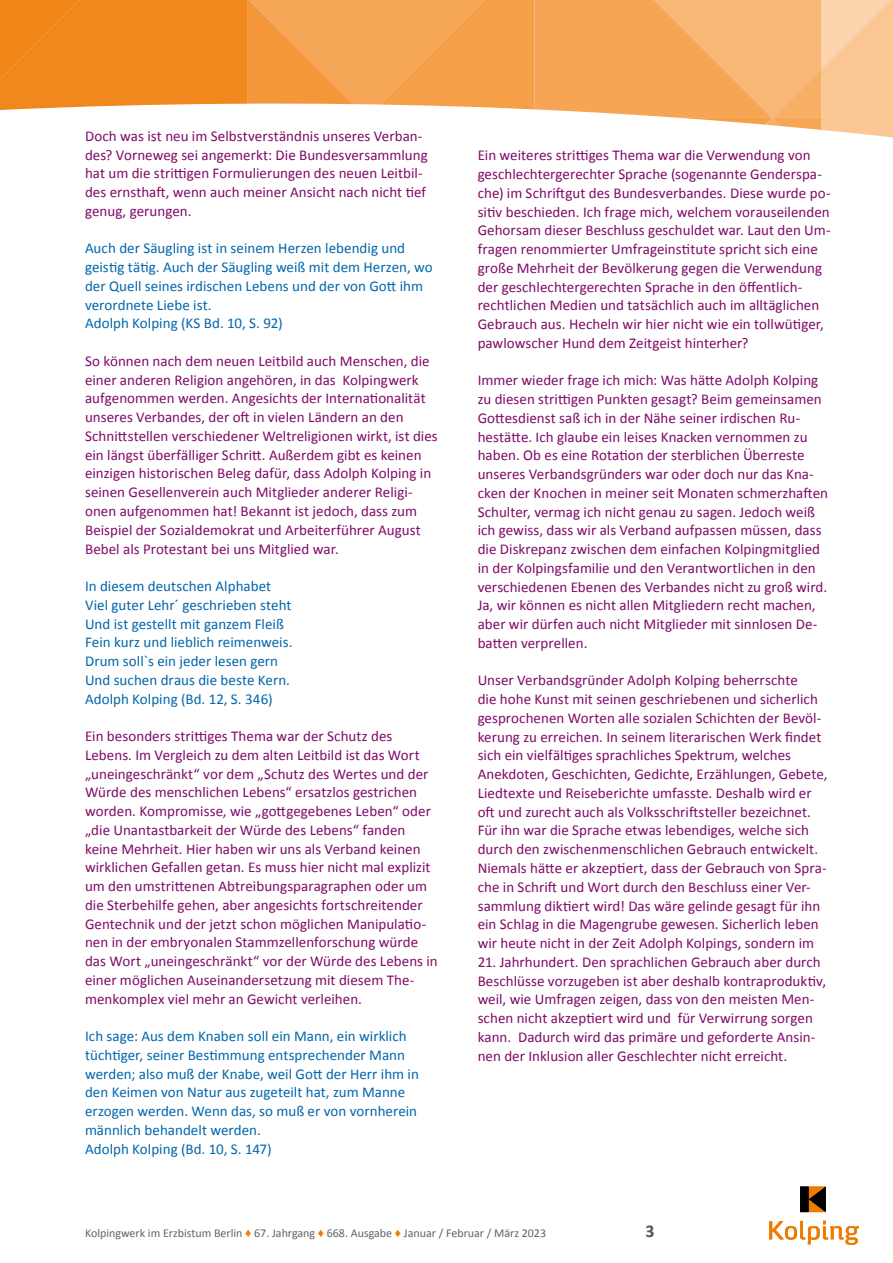
<style>
.page{position:relative;width:893px;height:1263px;background:#fff}
.page>*{position:absolute;margin:0;border:0;box-sizing:border-box;transform-origin:0 0}
.t1{font:700 18px "Calibri";color:#565655}
.t2{font:15px/18.8px "Calibri";color:#800968}
.t3{font:15px/18.8px "Calibri";color:#0066ac}
.t4{font:12px "Calibri";color:#626261}
.s1{color:#ef7c00}
</style>
<div class="page">
<svg style="left:0;top:0;width:893px;height:137px"></svg>
<svg style="left:769px;top:1220px;width:90px;height:25px"></svg>
<svg style="left:800px;top:1186px;width:26px;height:26px"></svg>
<p class="t2" style="left:85px;top:126px;width:344px">Doch was ist neu im Selbstverständnis unseres Verban&shy;des? Vorneweg sei angemerkt: Die Bundesversammlung hat um die strittigen Formulierungen des neuen Leitbil&shy;des ernsthaft, wenn auch meiner Ansicht nach nicht tief genug, gerungen.</p>
<p class="t3" style="left:85px;top:238px;width:349px">Auch der Säugling ist in seinem Herzen lebendig und geistig tätig. Auch der Säugling weiß mit dem Herzen, wo der Quell seines irdischen Lebens und der von Gott ihm verordnete Liebe ist.<br>Adolph Kolping (KS Bd. 10, S. 92)</p>
<p class="t2" style="left:85px;top:351px;width:354px">So können nach dem neuen Leitbild auch Menschen, die einer anderen Religion angehören, in das Kolpingwerk aufgenommen werden. Angesichts der Internationalität unseres Verbandes, der oft in vielen Ländern an den Schnittstellen verschiedener Weltreligionen wirkt, ist dies ein längst überfälliger Schritt. Außerdem gibt es keinen einzigen historischen Beleg dafür, dass Adolph Kolping in seinen Gesellenverein auch Mitglieder anderer Religi&shy;onen aufgenommen hat! Bekannt ist jedoch, dass zum Beispiel der Sozialdemokrat und Arbeiterführer August Bebel als Protestant bei uns Mitglied war.</p>
<p class="t3" style="left:85px;top:576px;width:209px">In diesem deutschen Alphabet<br>Viel guter Lehr´ geschrieben steht<br>Und ist gestellt mit ganzem Fleiß<br>Fein kurz und lieblich reimenweis.<br>Drum soll`s ein jeder lesen gern<br>Und suchen draus die beste Kern.<br>Adolph Kolping (Bd. 12, S. 346)</p>
<p class="t2" style="left:85px;top:726px;width:354px">Ein besonders strittiges Thema war der Schutz des Lebens. Im Vergleich zu dem alten Leitbild ist das Wort „uneingeschränkt“ vor dem „Schutz des Wertes und der Würde des menschlichen Lebens“ ersatzlos gestrichen worden. Kompromisse, wie „gottgegebenes Leben“ oder „die Unantastbarkeit der Würde des Lebens“ fanden keine Mehrheit. Hier haben wir uns als Verband keinen wirklichen Gefallen getan. Es muss hier nicht mal explizit um den umstrittenen Abtreibungsparagraphen oder um die Sterbehilfe gehen, aber angesichts fortschreitender Gentechnik und der jetzt schon möglichen Manipulatio&shy;nen in der embryonalen Stammzellenforschung würde das Wort „uneingeschränkt“ vor der Würde des Lebens in einer möglichen Auseinandersetzung mit diesem The&shy;menkomplex viel mehr an Gewicht verleihen.</p>
<p class="t3" style="left:85px;top:1026px;width:335px">Ich sage: Aus dem Knaben soll ein Mann, ein wirklich tüchtiger, seiner Bestimmung entsprechender Mann werden; also muß der Knabe, weil Gott der Herr ihm in den Keimen von Natur aus zugeteilt hat, zum Manne erzogen werden. Wenn das, so muß er von vornherein männlich behandelt werden.<br>Adolph Kolping (Bd. 10, S. 147)</p>
<p class="t2" style="left:478px;top:145px;width:354px">Ein weiteres strittiges Thema war die Verwendung von geschlechtergerechter Sprache (sogenannte Genderspa&shy;che) im Schriftgut des Bundesverbandes. Diese wurde po&shy;sitiv beschieden. Ich frage mich, welchem vorauseilenden Gehorsam dieser Beschluss geschuldet war. Laut den Um&shy;fragen renommierter Umfrageinstitute spricht sich eine große Mehrheit der Bevölkerung gegen die Verwendung der geschlechtergerechten Sprache in den öffentlich&shy;rechtlichen Medien und tatsächlich auch im alltäglichen Gebrauch aus. Hecheln wir hier nicht wie ein tollwütiger, pawlowscher Hund dem Zeitgeist hinterher?</p>
<p class="t2" style="left:478px;top:370px;width:352px">Immer wieder frage ich mich: Was hätte Adolph Kolping zu diesen strittigen Punkten gesagt? Beim gemeinsamen Gottesdienst saß ich in der Nähe seiner irdischen Ru&shy;hestätte. Ich glaube ein leises Knacken vernommen zu haben. Ob es eine Rotation der sterblichen Überreste unseres Verbandsgründers war oder doch nur das Kna&shy;cken der Knochen in meiner seit Monaten schmerzhaften Schulter, vermag ich nicht genau zu sagen. Jedoch weiß ich gewiss, dass wir als Verband aufpassen müssen, dass die Diskrepanz zwischen dem einfachen Kolpingmitglied in der Kolpingsfamilie und den Verantwortlichen in den verschiedenen Ebenen des Verbandes nicht zu groß wird.<br>Ja, wir können es nicht allen Mitgliedern recht machen, aber wir dürfen auch nicht Mitglieder mit sinnlosen De&shy;batten verprellen.</p>
<p class="t2" style="left:478px;top:670px;width:351px">Unser Verbandsgründer Adolph Kolping beherrschte<br>die hohe Kunst mit seinen geschriebenen und sicherlich gesprochenen Worten alle sozialen Schichten der Bevöl&shy;kerung zu erreichen. In seinem literarischen Werk findet sich ein vielfältiges sprachliches Spektrum, welches Anekdoten, Geschichten, Gedichte, Erzählungen, Gebete, Liedtexte und Reiseberichte umfasste. Deshalb wird er oft und zurecht auch als Volksschriftsteller bezeichnet.<br>Für ihn war die Sprache etwas lebendiges, welche sich durch den zwischenmenschlichen Gebrauch entwickelt.<br>Niemals hätte er akzeptiert, dass der Gebrauch von Spra&shy;che in Schrift und Wort durch den Beschluss einer Ver&shy;sammlung diktiert wird! Das wäre gelinde gesagt für ihn ein Schlag in die Magengrube gewesen. Sicherlich leben wir heute nicht in der Zeit Adolph Kolpings, sondern im</p>
<p class="t2" style="left:478px;top:952px;width:350px">21. Jahrhundert. Den sprachlichen Gebrauch aber durch Beschlüsse vorzugeben ist aber deshalb kontraproduktiv, weil, wie Umfragen zeigen, dass von den meisten Men&shy;schen nicht akzeptiert wird und für Verwirrung sorgen kann. Dadurch wird das primäre und geforderte Ansin&shy;nen der Inklusion aller Geschlechter nicht erreicht.</p>
<p class="t4" style="left:85px;top:1226px;width:463px">Kolpingwerk im Erzbistum Berlin <span class="s1">♦</span> 67. Jahrgang <span class="s1">♦</span> 668. Ausgabe <span class="s1">♦</span> Januar / Februar / März 2023</p>
<p class="t1" style="left:645px;top:1220px;width:11px">3</p>
</div>
